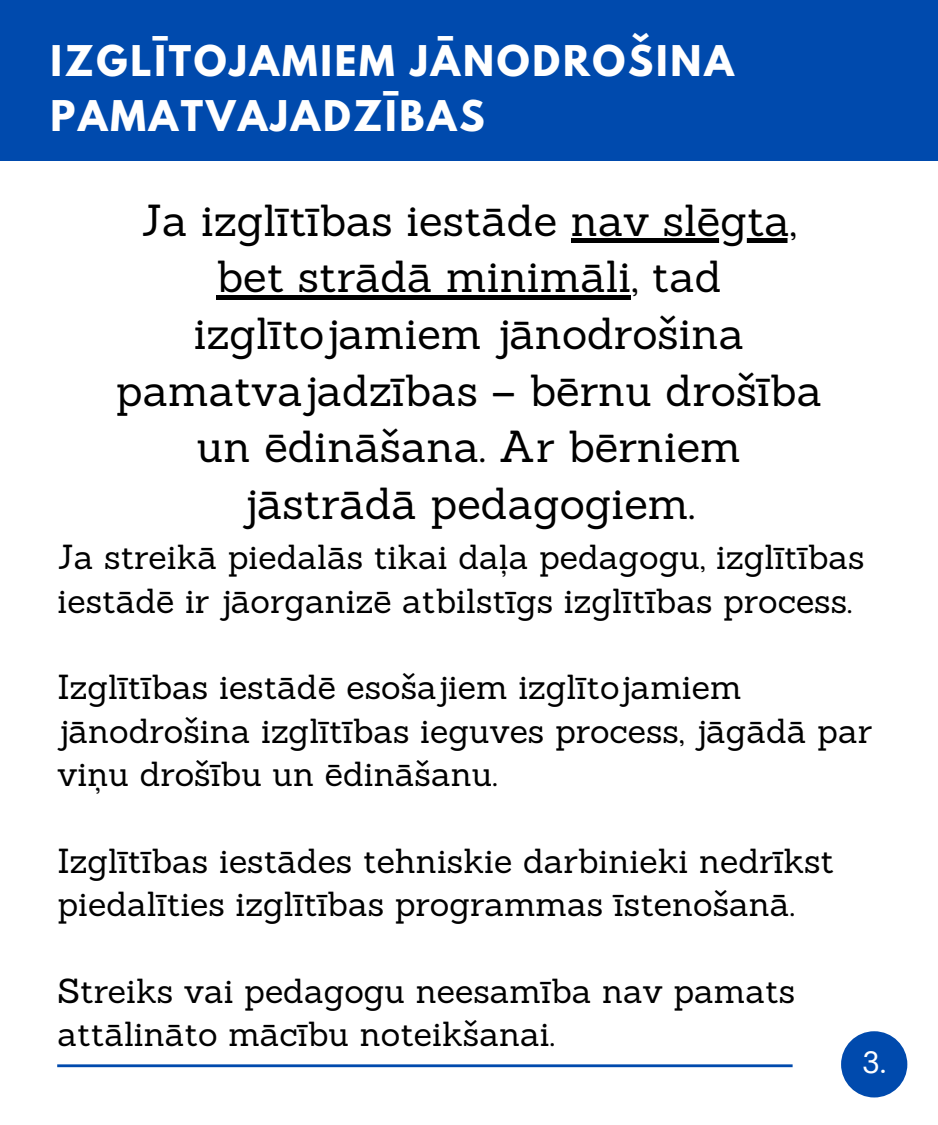
<style>
.page{position:relative;width:938px;height:1125px;background:#fff}
.page>*{position:absolute;margin:0;border:0;box-sizing:border-box;transform-origin:0 0}
.t1{font:43.75px/56.6px "Sanchez";color:#000;text-align:center}
.t2{font:700 37.5px/55.2px "League Spartan";letter-spacing:.075em;color:#fff}
.t3{font:33.88px/43.4px "Sanchez";color:#000}
.t4{font:30.5px "DM Sans";color:#fff}
</style>
<div class="page">
<div style="left:0;top:0;width:938px;height:160px;background:#004aad"></div>
<svg style="left:571px;top:238px;width:217px;height:5px"></svg>
<hr style="left:216px;top:295px;width:415px;height:4px;background:#000">
<div style="left:841px;top:1031px;width:66px;height:67px;background:#004aad;border-radius:50%"></div>
<hr style="left:57px;top:1064px;width:735px;height:3px;background:#004aad">
<p class="t2" style="left:51px;top:38px;width:684px">IZGLĪTOJAMIEM JĀNODROŠINA<br>PAMATVAJADZĪBAS</p>
<p class="t1" style="left:116px;top:192px;width:707px">Ja izglītības iestāde nav slēgta, bet strādā minimāli, tad izglītojamiem jānodrošina pamatvajadzības – bērnu drošība un ēdināšana. Ar bērniem jāstrādā pedagogiem.</p>
<p class="t3" style="left:57px;top:535px;width:808px">Ja streikā piedalās tikai daļa pedagogu, izglītības iestādē ir jāorganizē atbilstīgs izglītības process.</p>
<p class="t3" style="left:57px;top:665px;width:816px">Izglītības iestādē esošajiem izglītojamiem jānodrošina izglītības ieguves process, jāgādā par viņu drošību un ēdināšanu.</p>
<p class="t3" style="left:57px;top:839px;width:778px">Izglītības iestādes tehniskie darbinieki nedrīkst piedalīties izglītības programmas īstenošanā.</p>
<p class="t3" style="left:57px;top:969px;width:739px">Streiks vai pedagogu neesamība nav pamats attālināto mācību noteikšanai.</p>
<p class="t4" style="left:862px;top:1043px;width:25px">3.</p>
</div>
